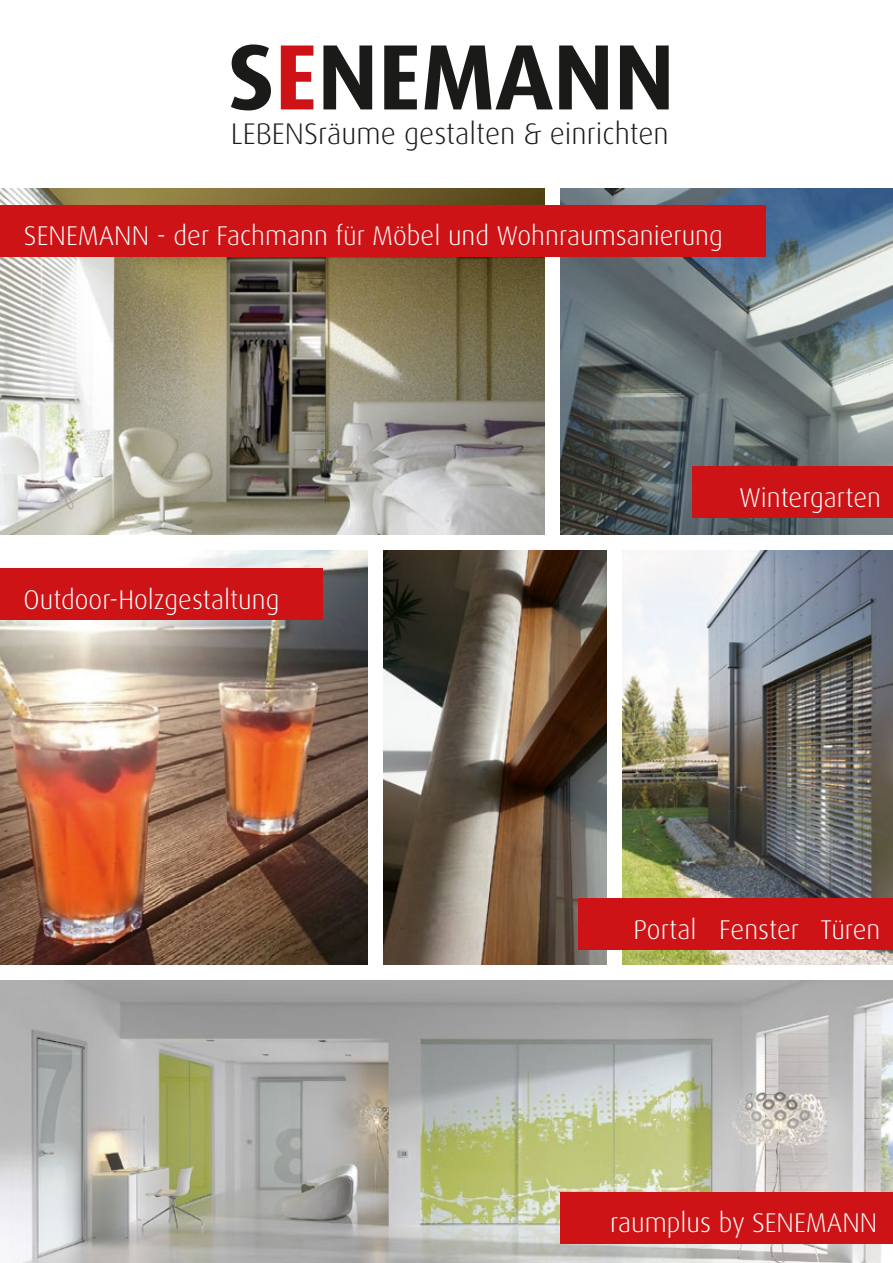
<style>
.page{position:relative;width:893px;height:1263px;background:#fff}
.page>*{position:absolute;margin:0;border:0;box-sizing:border-box;transform-origin:0 0}
.t1{font:700 93px "Dax OT";color:#1a1a18}
.t2{font:300 29.85px "Dax OT";color:#1a1a18}
.t3{font:300 27.15px "Dax OT";color:#fff}
.s1{color:#cd1316}
</style>
<div class="page">
<img style="left:560px;top:188px;width:333px;height:347px">
<img style="left:0;top:980px;width:893px;height:283px">
<img style="left:0;top:550px;width:368px;height:415px">
<img style="left:0;top:188px;width:545px;height:347px">
<img style="left:383px;top:550px;width:224px;height:415px">
<img style="left:622px;top:550px;width:271px;height:415px">
<div style="left:560px;top:1192px;width:333px;height:52px;background:#cd1316"></div>
<div style="left:0;top:568px;width:322px;height:52px;background:#cd1316"></div>
<div style="left:692px;top:466px;width:201px;height:52px;background:#cd1316"></div>
<div style="left:0;top:205px;width:765px;height:52px;background:#cd1316"></div>
<div style="left:578px;top:898px;width:315px;height:51px;background:#cd1316"></div>
<h1 class="t1" style="left:228px;top:18px;width:448px">S<span class="s1">E</span>NEMANN</h1>
<p class="t2" style="left:231px;top:115px;width:439px">LEBENSräume gestalten &amp; einrichten</p>
<p class="t3" style="left:24px;top:219px;width:700px">SENEMANN - der Fachmann für Möbel und Wohnraumsanierung</p>
<p class="t3" style="left:24px;top:583px;width:257px">Outdoor-Holzgestaltung</p>
<p class="t3" style="left:739px;top:481px;width:143px">Wintergarten</p>
<p class="t3" style="left:634px;top:912px;width:248px">Portal Fenster Türen</p>
<p class="t3" style="left:610px;top:1205px;width:269px">raumplus by SENEMANN</p>
</div>
